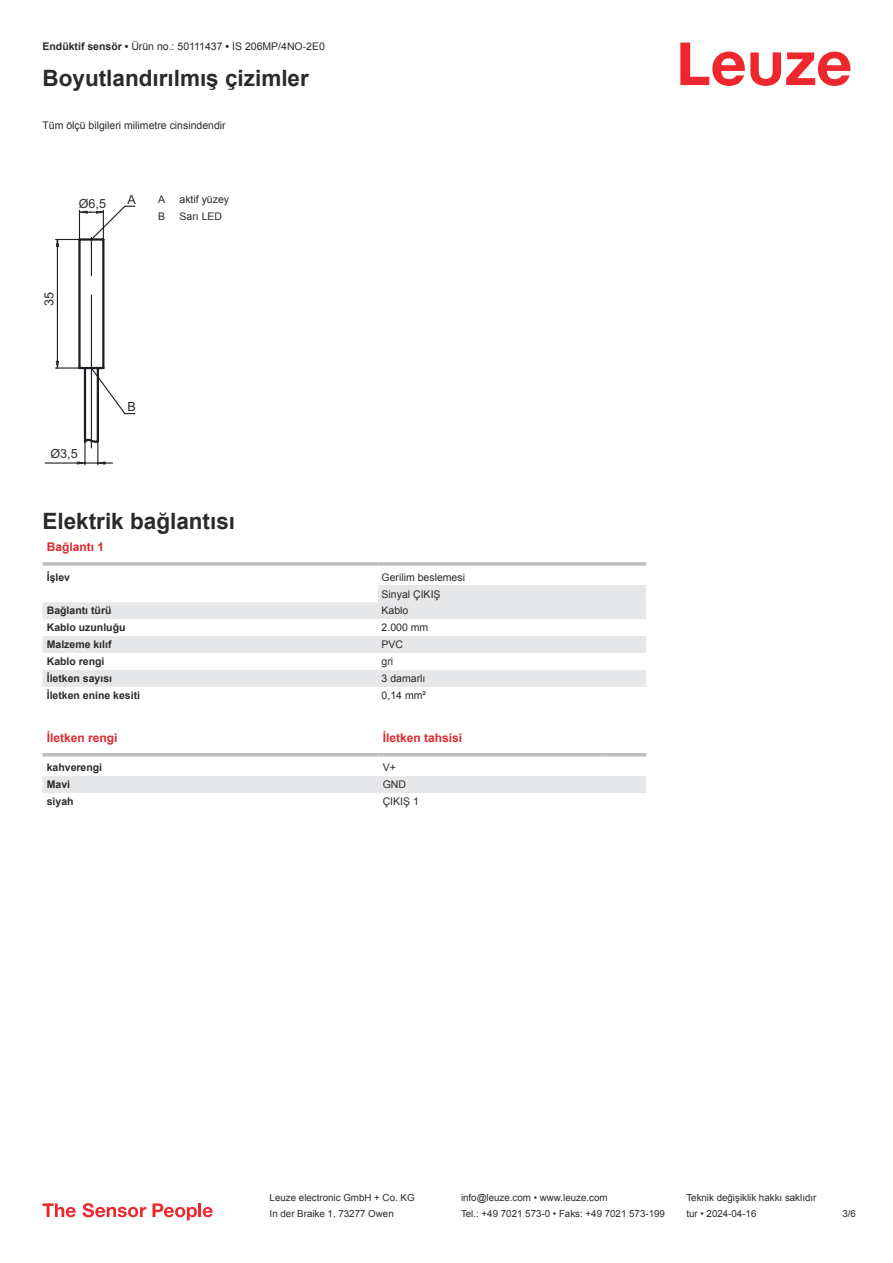
<style>
.page{position:relative;width:893px;height:1263px;background:#fff}
.page>*{position:absolute;margin:0;border:0;box-sizing:border-box;transform-origin:0 0}
.t1{font:700 22.5px "Arial";color:#2b292a}
.t2{font:12.6px "Arial";color:#2b292a}
.t3{font:700 12px "Arial";color:#db2a30}
.t4{font:10.5px/17px "Arial";color:#2b292a}
.t5{font:700 10.5px "Arial";color:#2b292a}
.t6{font:9.75px "Arial";color:#2b292a}
.s1{font-weight:700}
</style>
<div class="page">
<svg style="left:680px;top:43px;width:170px;height:43px"></svg>
<svg style="left:43px;top:602px;width:335px;height:85px;fill:#e6e7e9"></svg>
<hr style="left:43px;top:562px;width:335px;height:4px;background:#bdbfc1">
<hr style="left:378px;top:562px;width:268px;height:4px;background:#c7c9ca">
<div style="left:378px;top:585px;width:268px;height:17px;background:#e6e7e9"></div>
<div style="left:378px;top:602px;width:268px;height:17px;background:#e6e7e9"></div>
<div style="left:378px;top:636px;width:268px;height:17px;background:#e6e7e9"></div>
<div style="left:378px;top:670px;width:268px;height:17px;background:#e6e7e9"></div>
<svg style="left:43px;top:756px;width:603px;height:1px"></svg>
<div style="left:43px;top:776px;width:603px;height:17px;background:#e6e7e9"></div>
<hr style="left:43px;top:753px;width:335px;height:3px;background:#bdbfc1">
<hr style="left:378px;top:753px;width:226px;height:3px;background:#bdbfc1">
<hr style="left:604px;top:753px;width:42px;height:3px;background:#bdbfc1">
<svg style="left:43px;top:1203px;width:33px;height:14px"></svg>
<svg style="left:83px;top:1203px;width:63px;height:14px"></svg>
<svg style="left:153px;top:1203px;width:44px;height:17px"></svg>
<hr style="left:198px;top:1203px;width:3px;height:14px;background:#ed272d">
<svg style="left:203px;top:1207px;width:10px;height:10px"></svg>
<svg style="left:44px;top:205px;width:92px;height:260px"></svg>
<p class="t4" style="left:43px;top:39px;width:284px"><span class="s1">Endüktif sensör •</span> Ürün no.: 50111437 <span class="s1">•</span> IS 206MP/4NO-2E0</p>
<h1 class="t1" style="left:43px;top:63px;width:268px">Boyutlandırılmış çizimler</h1>
<p class="t4" style="left:43px;top:116px;width:185px">Tüm ölçü bilgileri milimetre cinsindendir</p>
<p class="t2" style="left:79px;top:199px;width:29px">Ø6,5</p>
<p class="t2" style="left:127px;top:195px;width:10px">A</p>
<p class="t4" style="left:158px;top:192px;width:9px">A</p>
<p class="t4" style="left:180px;top:191px;width:51px">aktif yüzey</p>
<p class="t4" style="left:158px;top:209px;width:9px">B</p>
<p class="t4" style="left:180px;top:208px;width:44px">Sarı LED</p>
<p class="t2" style="left:44px;top:306px;width:16px;rotate:-90deg">35</p>
<p class="t2" style="left:50px;top:449px;width:29px">Ø3,5</p>
<p class="t2" style="left:127px;top:402px;width:10px">B</p>
<h1 class="t1" style="left:43px;top:506px;width:194px">Elektrik bağlantısı</h1>
<p class="t3" style="left:47px;top:539px;width:59px">Bağlantı 1</p>
<p class="t5" style="left:47px;top:569px;width:25px">İşlev</p>
<p class="t4" style="left:382px;top:568px;width:85px">Gerilim beslemesi<br>Sinyal ÇIKIŞ</p>
<p class="t5" style="left:47px;top:603px;width:66px">Bağlantı türü</p>
<p class="t4" style="left:382px;top:603px;width:28px">Kablo</p>
<p class="t5" style="left:47px;top:620px;width:80px">Kablo uzunluğu</p>
<p class="t4" style="left:382px;top:619px;width:48px">2.000 mm</p>
<p class="t5" style="left:47px;top:637px;width:66px">Malzeme kılıf</p>
<p class="t4" style="left:382px;top:636px;width:23px">PVC</p>
<p class="t5" style="left:47px;top:654px;width:59px">Kablo rengi</p>
<p class="t4" style="left:382px;top:654px;width:13px">gri</p>
<p class="t5" style="left:47px;top:671px;width:67px">İletken sayısı</p>
<p class="t4" style="left:382px;top:670px;width:45px">3 damarlı</p>
<p class="t5" style="left:47px;top:688px;width:95px">İletken enine kesiti</p>
<p class="t4" style="left:382px;top:687px;width:46px">0,14 mm²</p>
<p class="t3" style="left:47px;top:729px;width:72px">İletken rengi</p>
<p class="t3" style="left:383px;top:729px;width:81px">İletken tahsisi</p>
<p class="t5" style="left:47px;top:760px;width:57px">kahverengi</p>
<p class="t4" style="left:383px;top:759px;width:15px">V+</p>
<p class="t5" style="left:47px;top:781px;width:25px">Mavi</p>
<p class="t4" style="left:383px;top:776px;width:25px">GND</p>
<p class="t5" style="left:47px;top:798px;width:28px">siyah</p>
<p class="t4" style="left:383px;top:793px;width:38px">ÇIKIŞ 1</p>
<p class="t6" style="left:270px;top:1191px;width:146px">Leuze electronic GmbH + Co. KG</p>
<p class="t6" style="left:461px;top:1191px;width:148px">info@leuze.com • www.leuze.com</p>
<p class="t6" style="left:686px;top:1191px;width:132px">Teknik değişiklik hakkı saklıdır</p>
<p class="t6" style="left:270px;top:1207px;width:126px">In der Braike 1, 73277 Owen</p>
<p class="t6" style="left:461px;top:1207px;width:205px">Tel.: +49 7021 573-0 • Faks: +49 7021 573-199</p>
<p class="t6" style="left:686px;top:1207px;width:72px">tur • 2024-04-16</p>
<p class="t6" style="left:842px;top:1210px;width:15px">3 /6</p>
</div>
